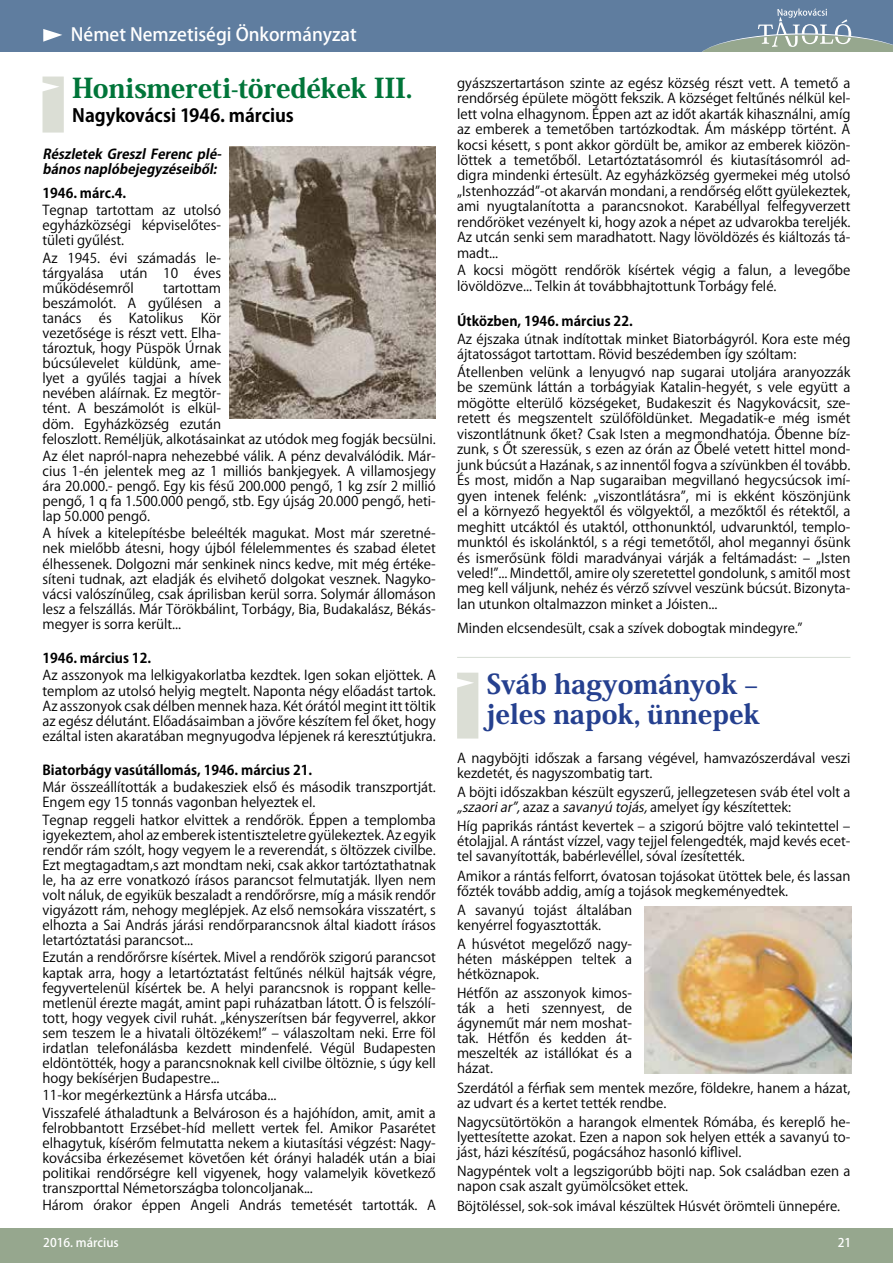
<style>
.page{position:relative;width:893px;height:1263px;background:#fff}
.page>*{position:absolute;margin:0;border:0;box-sizing:border-box;transform-origin:0 0}
.t1{font:800 27px/30px "Koz Min Pr 6 N";color:#25408f}
.t2{font:800 27px "Koz Min Pr 6 N";letter-spacing:-.01em;color:#007539}
.t3{font:500 18px "Koz Go Pr 6 N";color:#fff}
.t4{font:700 18px "Koz Go Pr 6 N";letter-spacing:-.005em;color:#000}
.t5{font:13.5px/15.1px "Koz Go Pr 6 N";color:#000;text-align:justify}
.t6{font:700 13.5px "Koz Go Pr 6 N";color:#000}
.t7{font:italic 700 13.5px/15px "Koz Go Pr 6 N";color:#000}
.t8{font:500 12px "Koz Go Pr 6 N";color:#fff}
.s1{font-style:italic}
</style>
<div class="page">
<div style="left:0;top:0;width:893px;height:51px;background:#5f7d9f"></div>
<svg style="left:43px;top:29px;width:19px;height:13px"></svg>
<svg style="left:703px;top:9px;width:190px;height:42px"></svg>
<svg style="left:43px;top:77px;width:21px;height:56px"></svg>
<img style="left:230px;top:147px;width:206px;height:272px">
<div style="left:0;top:1229px;width:893px;height:34px;background:#96a78e"></div>
<svg style="left:457px;top:673px;width:21px;height:65px"></svg>
<hr style="left:457px;top:657px;width:393px;height:1px;background:#96a78e">
<img style="left:645px;top:906px;width:206px;height:168px">
<h2 class="t3" style="left:71px;top:25px;width:287px">Német Nemzetiségi Önkormányzat</h2>
<h1 class="t2" style="left:72px;top:73px;width:341px">Honismereti-töredékek III.</h1>
<h2 class="t4" style="left:72px;top:105px;width:223px">Nagykovácsi 1946. március</h2>
<p class="t7" style="left:43px;top:147px;width:184px">RészletekGreszlFerencplé&shy;bánosnaplóbejegyzéseiből:</p>
<p class="t6" style="left:43px;top:185px;width:85px">1946. márc.4.</p>
<p class="t5" style="left:43px;top:203px;width:180px">Tegnap tartottam az utolsó egyházközségi képviselőtes&shy;tületi gyűlést.</p>
<p class="t5" style="left:43px;top:250px;width:180px">Az 1945. évi számadás le&shy;tárgyalása után 10 éves működésemről</p>
<p class="t5" style="left:43px;top:281px;width:180px;text-indent:121px">tartottam beszámolót. A gyűlésen a tanács</p>
<p class="t5" style="left:99px;top:311px;width:15px">és</p>
<p class="t5" style="left:129px;top:311px;width:56px">Katolikus</p>
<p class="t5" style="left:43px;top:311px;width:395px;text-align:left;text-indent:158px">Kör<br>vezetősége is részt vett. Elha-<br>tároztuk, hogy Püspök Úrnak<br>búcsúlevelet küldünk, ame-<br>lyet a gyűlés tagjai a hívek<br>nevében aláírnak. Ez megtör-<br>tént. A beszámolót is elkül-<br>döm. Egyházközség ezután<br>feloszlott. Reméljük, alkotásainkat az utódok meg fogják becsülni.</p>
<p class="t5" style="left:43px;top:449px;width:395px">Az élet napról-napra nehezebbé válik. A pénz devalválódik. Már&shy;cius 1-én jelentek meg az 1 milliós bankjegyek. A villamosjegy ára 20.000.- pengő. Egy kis fésű 200.000 pengő, 1 kg zsír 2 millió pengő, 1 q fa 1.500.000 pengő, stb. Egy újság 20.000 pengő, heti&shy;lap 50.000 pengő.</p>
<p class="t5" style="left:43px;top:526px;width:395px">A hívek a kitelepítésbe beleélték magukat. Most már szeretné&shy;nek mielőbb átesni, hogy újból félelemmentes és szabad életet élhessenek. Dolgozni már senkinek nincs kedve, mit még értéke&shy;síteni tudnak, azt eladják és elvihető dolgokat vesznek. Nagyko&shy;vácsi valószínűleg, csak áprilisban kerül sorra. Solymár állomáson lesz a felszállás. Már Törökbálint, Torbágy, Bia, Budakalász, Békás&shy;megyer is sorra került...</p>
<p class="t6" style="left:43px;top:651px;width:110px">1946. március 12.</p>
<p class="t5" style="left:43px;top:668px;width:395px">Az asszonyok ma lelkigyakorlatba kezdtek. Igen sokan eljöttek. A templom az utolsó helyig megtelt. Naponta négy előadást tartok.<br>Az asszonyok csak délben mennek haza. Két órától megint itt töltik az egész délutánt. Előadásaimban a jövőre készítem fel őket, hogy ezáltal isten akaratában megnyugodva lépjenek rá keresztútjukra.</p>
<p class="t6" style="left:43px;top:763px;width:271px">Biatorbágy vasútállomás, 1946. március 21.</p>
<p class="t5" style="left:43px;top:780px;width:395px">Már összeállították a budakesziek első és második transzportját.<br>Engem egy 15 tonnás vagonban helyeztek el.</p>
<p class="t5" style="left:43px;top:812px;width:395px">Tegnap reggeli hatkor elvittek a rendőrök. Éppen a templomba igyekeztem, ahol az emberek istentiszteletre gyülekeztek. Az egyik rendőr rám szólt, hogy vegyem le a reverendát, s öltözzek civilbe.<br>Ezt megtagadtam,s azt mondtam neki, csak akkor tartóztathatnak le, ha az erre vonatkozó írásos parancsot felmutatják. Ilyen nem volt náluk, de egyikük beszaladt a rendőrőrsre, míg a másik rendőr vigyázott rám, nehogy meglépjek. Az első nemsokára visszatért, s elhozta a Sai András járási rendőrparancsnok által kiadott írásos letartóztatási parancsot...</p>
<p class="t5" style="left:43px;top:950px;width:395px">Ezután a rendőrőrsre kísértek. Mivel a rendőrök szigorú parancsot kaptak arra, hogy a letartóztatást feltűnés nélkül hajtsák végre, fegyvertelenül kísértek be. A helyi parancsnok is roppant kelle&shy;metlenül érezte magát, amint papi ruházatban látott. Ő is felszólí&shy;tott, hogy vegyek civil ruhát. „kényszerítsen bár fegyverrel, akkor sem teszem le a hivatali öltözékem!” – válaszoltam neki. Erre föl irdatlan telefonálásba kezdett mindenfelé. Végül Budapesten eldöntötték, hogy a parancsnoknak kell civilbe öltöznie, s úgy kell hogy bekísérjen Budapestre...</p>
<p class="t5" style="left:43px;top:1087px;width:395px;line-height:17.2px">11-kor megérkeztünk a Hársfa utcába...<br>Visszafelé áthaladtunk a Belvároson és a hajóhídon, amit, amit a</p>
<p class="t5" style="left:43px;top:1120px;width:395px">felrobbantott Erzsébet-híd mellett vertek fel. Amikor Pasarétet elhagytuk, kísérőm felmutatta nekem a kiutasítási végzést: Nagy&shy;kovácsiba érkezésemet követően két órányi haladék után a biai politikai rendőrségre kell vigyenek, hogy valamelyik következő transzporttal Németországba toloncoljanak...</p>
<p class="t5" style="left:43px;top:1198px;width:395px">Három órakor éppen Angeli András temetését tartották. A</p>
<p class="t5" style="left:457px;top:75px;width:395px">gyászszertartáson szinte az egész község részt vett. A temető a rendőrség épülete mögött fekszik. A községet feltűnés nélkül kel&shy;lett volna elhagynom. Éppen azt az időt akarták kihasználni, amíg az emberek a temetőben tartózkodtak. Ám másképp történt. A kocsi késett, s pont akkor gördült be, amikor az emberek kiözön&shy;löttek a temetőből. Letartóztatásomról és kiutasításomról ad&shy;digra mindenki értesült. Az egyházközség gyermekei még utolsó „Istenhozzád”-ot akarván mondani, a rendőrség előtt gyülekeztek, ami nyugtalanította a parancsnokot. Karabéllyal felfegyverzett rendőröket vezényelt ki, hogy azok a népet az udvarokba tereljék.<br>Az utcán senki sem maradhatott. Nagy lövöldözés és kiáltozás tá&shy;madt...</p>
<p class="t5" style="left:457px;top:263px;width:395px">A kocsi mögött rendőrök kísértek végig a falun, a levegőbe lövöldözve... Telkin át továbbhajtottunk Torbágy felé.</p>
<p class="t6" style="left:457px;top:314px;width:177px">Útközben, 1946. március 22.</p>
<p class="t5" style="left:457px;top:331px;width:395px">Az éjszaka útnak indítottak minket Biatorbágyról. Kora este még ájtatosságot tartottam. Rövid beszédemben így szóltam:</p>
<p class="t5" style="left:457px;top:364px;width:395px">Átellenben velünk a lenyugvó nap sugarai utoljára aranyozzák be szemünk láttán a torbágyiak Katalin-hegyét, s vele együtt a mögötte elterülő községeket, Budakeszit és Nagykovácsit, sze&shy;retett és megszentelt szülőföldünket. Megadatik-e még ismét viszontlátnunk őket? Csak Isten a megmondhatója. Őbenne bíz&shy;zunk, s Őt szeressük, s ezen az órán az Őbelé vetett hittel mond&shy;junk búcsút a Hazának, s az innentől fogva a szívünkben él tovább.<br>És most, midőn a Nap sugaraiban megvillanó hegycsúcsok imí&shy;gyen intenek felénk: „viszontlátásra”, mi is ekként köszönjünk el a környező hegyektől és völgyektől, a mezőktől és rétektől, a meghitt utcáktól és utaktól, otthonunktól, udvarunktól, templo&shy;munktól és iskolánktól, s a régi temetőtől, ahol megannyi ősünk és ismerősünk földi maradványai várják a feltámadást: – „Isten veled!”... Mindettől, amire oly szeretettel gondolunk, s amitől most meg kell váljunk, nehéz és vérző szívvel veszünk búcsút. Bizonyta&shy;lan utunkon oltalmazzon minket a Jóisten...</p>
<p class="t5" style="left:457px;top:621px;width:347px">Minden elcsendesült, csak a szívek dobogtak mindegyre.”</p>
<h1 class="t1" style="left:487px;top:669px;width:275px">Sváb hagyományok – jeles napok, ünnepek</h1>
<p class="t5" style="left:457px;top:751px;width:395px">A nagyböjti időszak a farsang végével, hamvazószerdával veszi kezdetét, és nagyszombatig tart.</p>
<p class="t5" style="left:457px;top:785px;width:395px">A böjti időszakban készült egyszerű, jellegzetesen sváb étel volt a <span class="s1">„szaoriar”,</span>azaz a <span class="s1">savanyú tojás,</span>amelyet így készítettek:</p>
<p class="t5" style="left:457px;top:819px;width:395px">Híg paprikás rántást kevertek – a szigorú böjtre való tekintettel – étolajjal. A rántást vízzel, vagy tejjel felengedték, majd kevés ecet&shy;tel savanyították, babérlevéllel, sóval ízesítették.</p>
<p class="t5" style="left:457px;top:868px;width:395px">Amikor a rántás felforrt, óvatosan tojásokat ütöttek bele, és lassan főzték tovább addig, amíg a tojások megkeményedtek.</p>
<p class="t5" style="left:457px;top:903px;width:177px">A savanyú tojást általában kenyérrel fogyasztották.</p>
<p class="t5" style="left:457px;top:937px;width:177px">A húsvétot megelőző nagy&shy;héten másképpen teltek a hétköznapok.</p>
<p class="t5" style="left:457px;top:986px;width:177px">Hétfőn az asszonyok kimos&shy;ták a heti szennyest, de ágyneműt már nem moshat&shy;tak. Hétfőn és kedden át&shy;meszelték az istállókat és a házat.</p>
<p class="t5" style="left:457px;top:1080px;width:395px">Szerdától a férfiak sem mentek mezőre, földekre, hanem a házat, az udvart és a kertet tették rendbe.</p>
<p class="t5" style="left:457px;top:1115px;width:395px">Nagycsütörtökön a harangok elmentek Rómába, és kereplő he&shy;lyettesítette azokat. Ezen a napon sok helyen ették a savanyú to&shy;jást, házi készítésű, pogácsához hasonló kiflivel.</p>
<p class="t5" style="left:457px;top:1164px;width:395px">Nagypéntek volt a legszigorúbb böjti nap. Sok családban ezen a napon csak aszalt gyümölcsöket ettek.</p>
<p class="t5" style="left:457px;top:1198px;width:385px">Böjtöléssel, sok-sok imával készültek Húsvét örömteli ünnepére.</p>
<p class="t8" style="left:43px;top:1236px;width:77px">2016. március</p>
<p class="t8" style="left:838px;top:1236px;width:15px">21</p>
</div>
